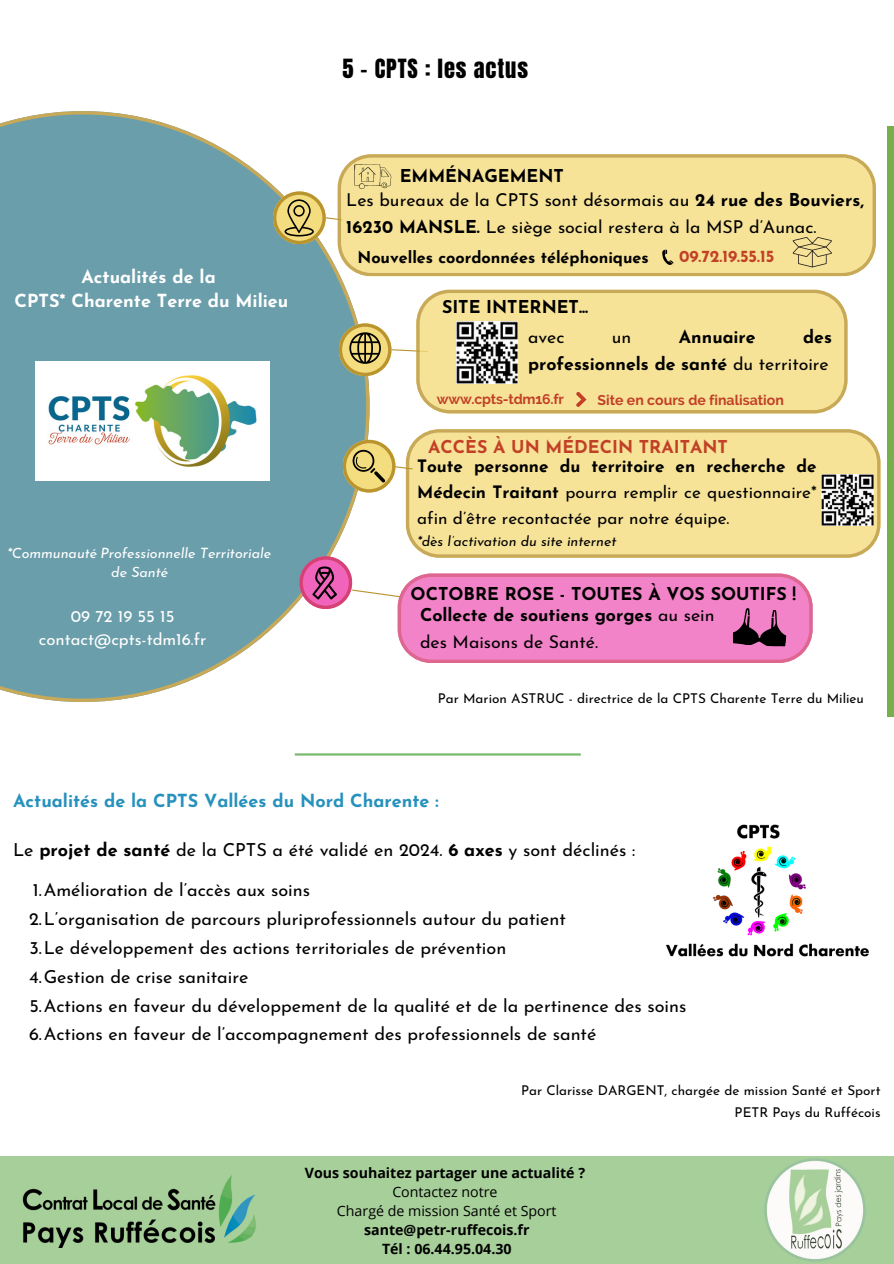
<style>
.page{position:relative;width:894px;height:1264px;background:#fff}
.page>*{position:absolute;margin:0;border:0;box-sizing:border-box;transform-origin:0 0}
.t1{font:22.5px "Anton";letter-spacing:.04em;color:#000}
.t2{font:18px "Josefin Sans";color:#000}
.t3{font:700 18px "Josefin Sans";color:#2691bd}
.t4{font:700 18px/24.8px "Josefin Sans";color:#fff;text-align:center}
.t5{font:700 17.7px/27px "Josefin Sans";color:#000}
.t6{font:17.7px/27px "Josefin Sans";color:#000}
.t7{font:700 17.7px "Josefin Sans";color:#c24026}
.t8{font:17.1px/25.8px "Josefin Sans";color:#000;text-align:justify}
.t9{font:16.65px/22.5px "Josefin Sans";color:#fff;text-align:center}
.t10{font:700 16.65px "Josefin Sans";color:#c24026}
.t11{font:700 16.2px "Josefin Sans";color:#000}
.t12{font:700 14.25px "Open Sans";color:#000}
.t13{font:italic 14.25px/19.2px "Josefin Sans";color:#fff;text-align:center}
.t14{font:14.25px "Open Sans";color:#000}
.t15{font:700 14.1px "Raleway";color:#c24026}
.t16{font:italic 14.1px "Josefin Sans";color:#000}
.t17{font:13.5px "Josefin Sans";color:#000}
.s1{font-weight:700}
.s2{font-weight:400}
</style>
<div class="page">
<div style="left:0;top:1156px;width:893px;height:107px;background:#a7cf9a"></div>
<img style="left:22px;top:1175px;width:234px;height:72px">
<img style="left:765px;top:1159px;width:100px;height:102px">
<svg style="left:0;top:111px;width:369px;height:591px;background:#80abb5"></svg>
<svg style="left:337px;top:154px;width:538px;height:122px;background:#f3df95"></svg>
<svg style="left:416px;top:290px;width:431px;height:123px;background:#f3df95"></svg>
<img style="left:35px;top:361px;width:234px;height:120px">
<svg style="left:354px;top:164px;width:37px;height:25px"></svg>
<svg style="left:792px;top:237px;width:39px;height:30px"></svg>
<svg style="left:662px;top:249px;width:11px;height:16px"></svg>
<svg style="left:338px;top:323px;width:91px;height:53px"></svg>
<img style="left:456px;top:322px;width:61px;height:62px">
<svg style="left:406px;top:429px;width:474px;height:128px;background:#f3e096"></svg>
<img style="left:821px;top:474px;width:52px;height:52px">
<div style="left:887px;top:126px;width:6px;height:591px;background:#77af4d"></div>
<hr style="left:295px;top:753px;width:285px;height:2px;background:#79ba6e">
<img style="left:666px;top:824px;width:203px;height:133px">
<svg style="left:273px;top:191px;width:71px;height:53px"></svg>
<svg style="left:342px;top:440px;width:71px;height:52px"></svg>
<svg style="left:575px;top:391px;width:11px;height:17px"></svg>
<svg style="left:299px;top:556px;width:513px;height:107px"></svg>
<p class="t1" style="left:342px;top:53px;width:187px">5 - CPTS : les actus</p>
<p class="t5" style="left:399px;top:164px;width:166px">EMMÉNAGEMENT</p>
<h4 class="t6" style="left:346px;top:188px;width:519px">Les bureaux de la CPTS sont désormais au <span class="s1">24 rue des Bouviers,<br>16230 MANSLE.</span> Le siège social restera à la MSP d’Aunac.</h4>
<p class="t4" style="left:15px;top:266px;width:275px">Actualités de la<br>CPTS* Charente Terre du Milieu</p>
<h2 class="t13" style="left:7px;top:545px;width:266px">*Communauté Professionnelle Territoriale de Santé</h2>
<p class="t9" style="left:39px;top:606px;width:169px">09 72 19 55 15 contact@cpts-tdm16.fr</p>
<h3 class="t11" style="left:357px;top:250px;width:293px">Nouvelles coordonnées téléphoniques</h3>
<h2 class="t5" style="left:442px;top:295px;width:148px">SITE INTERNET...</h2>
<h4 class="t10" style="left:679px;top:249px;width:97px">09.72.19.55.15</h4>
<p class="t5" style="left:528px;top:325px;width:305px;text-align:right">des<br>professionnels de santé <span class="s2">du territoire</span></p>
<p class="t15" style="left:437px;top:391px;width:128px">www.cpts-tdm16.fr</p>
<p class="t6" style="left:528px;top:325px;width:38px">avec</p>
<p class="t6" style="left:611px;top:325px;width:21px">un</p>
<p class="t5" style="left:678px;top:325px;width:78px">Annuaire</p>
<p class="t15" style="left:597px;top:391px;width:188px">Site en cours de finalisation</p>
<p class="t7" style="left:428px;top:439px;width:301px">ACCÈS À UN MÉDECIN TRAITANT</p>
<p class="t8" style="left:417px;top:455px;width:401px"><span class="s1">Toute personne du territoire en recherche de Médecin Traitant</span> pourra remplir ce questionnaire* afin d’être recontactée par notre équipe.</p>
<p class="t16" style="left:417px;top:535px;width:201px">*dès l’activation du site internet</p>
<h4 class="t5" style="left:410px;top:582px;width:387px">OCTOBRE ROSE - TOUTES À VOS SOUTIFS !</h4>
<p class="t5" style="left:420px;top:603px;width:296px">Collecte de soutiens gorges <span class="s2">au sein des Maisons de Santé.</span></p>
<p class="t17" style="left:437px;top:693px;width:427px">Par Marion ASTRUC - directrice de la CPTS Charente Terre du Milieu</p>
<p class="t3" style="left:13px;top:793px;width:427px">Actualités de la CPTS Vallées du Nord Charente :</p>
<h3 class="t2" style="left:13px;top:842px;width:623px">Le <span class="s1">projet de santé</span> de la CPTS a été validé en 2024. <span class="s1">6 axes</span> y sont déclinés :</h3>
<p class="t2" style="left:33px;top:882px;width:278px">1.Amélioration de l’accès aux soins</p>
<h3 class="t2" style="left:29px;top:911px;width:538px">2.L’organisation de parcours pluriprofessionnels autour du patient</h3>
<h2 class="t2" style="left:29px;top:940px;width:478px">3.Le développement des actions territoriales de prévention</h2>
<p class="t2" style="left:29px;top:969px;width:221px">4.Gestion de crise sanitaire</p>
<h4 class="t2" style="left:29px;top:998px;width:658px">5.Actions en faveur du développement de la qualité et de la pertinence des soins</h4>
<h5 class="t2" style="left:29px;top:1026px;width:568px">6.Actions en faveur de l’accompagnement des professionnels de santé</h5>
<p class="t17" style="left:521px;top:1084px;width:361px">Par Clarisse DARGENT, chargée de mission Santé et Sport</p>
<h5 class="t17" style="left:734px;top:1106px;width:147px">PETR Pays du Ruffécois</h5>
<p class="t12" style="left:305px;top:1162px;width:282px">Vous souhaitez partager une actualité ?</p>
<h3 class="t14" style="left:392px;top:1181px;width:107px">Contactez notre</h3>
<p class="t14" style="left:337px;top:1200px;width:221px">Chargé de mission Santé et Sport</p>
<p class="t12" style="left:364px;top:1219px;width:167px">sante@petr-ruffecois.fr</p>
<h4 class="t12" style="left:382px;top:1238px;width:131px">Tél : 06.44.95.04.30</h4>
</div>
